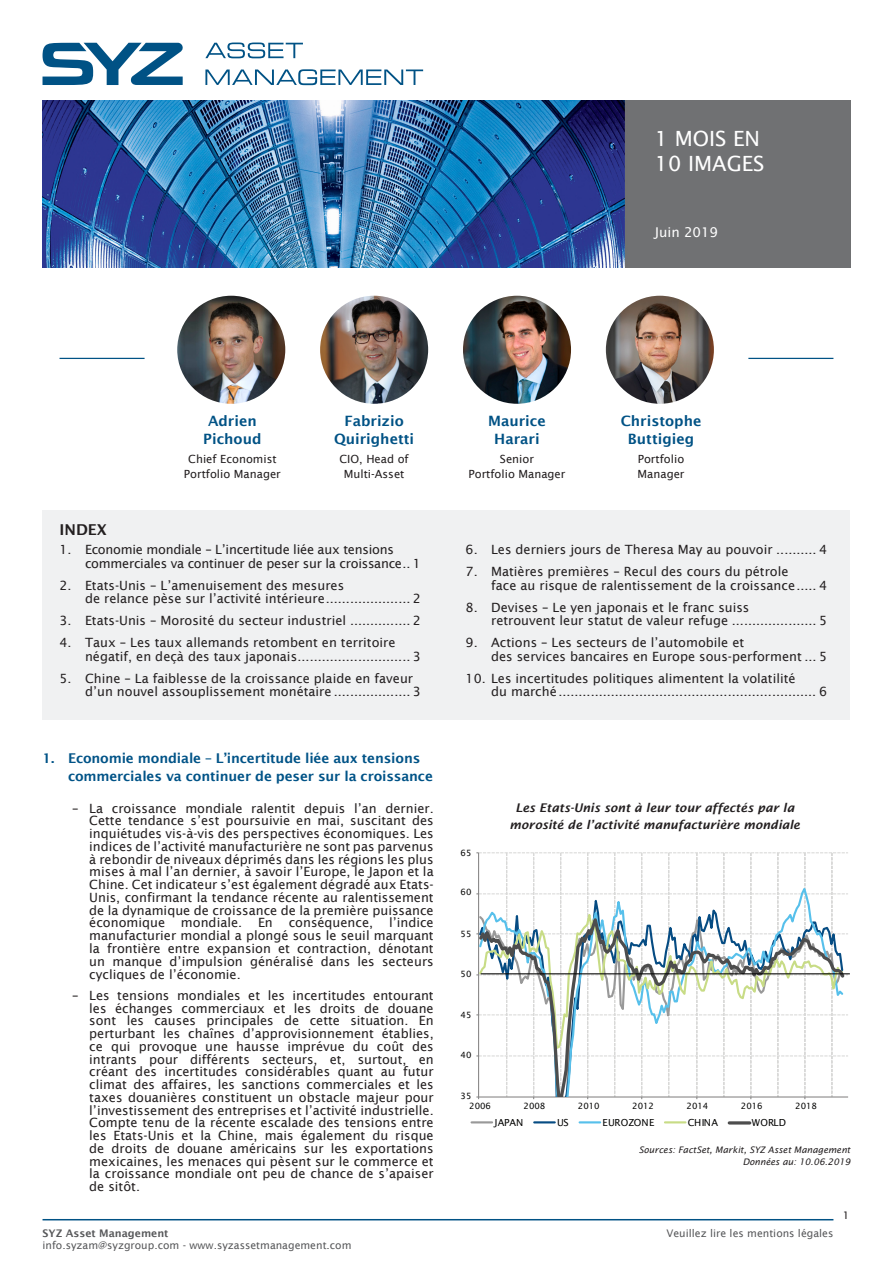
<style>
.page{position:relative;width:893px;height:1263px;background:#fff}
.page>*{position:absolute;margin:0;border:0;box-sizing:border-box;transform-origin:0 0}
.t1{font:21px/25.2px "Lucida Sans";color:#fff}
.t2{font:600 15px "Lucida Sans";color:#231f20}
.t3{font:600 14.25px/18px "Lucida Sans";color:#005285;text-align:center}
.t4{font:600 13.5px/18px "Lucida Sans";letter-spacing:-.01em;color:#005387}
.t5{font:13.5px "Lucida Sans";color:#fff}
.t6{font:12.75px/12.8px "Lucida Sans";color:#231f20}
.t7{font:12.75px/13.5px "Lucida Sans";letter-spacing:-.02em;color:#231f20}
.Graph_TITLES{font:italic 600 12px/16.5px "Lucida Sans";color:#231f20;text-align:center}
.t8{font:11.25px/15px "Lucida Sans";color:#231f20;text-align:center}
.t9{font:10.5px "Lucida Sans";color:#57585a}
.t10{font:600 10.5px "Lucida Sans";color:#57585a}
.t11{font:10.5px "Lucida Sans";color:#231f20}
.t12{font:9.75px "Lucida Sans";color:#050504}
.Source_data{font:italic 9px "Lucida Sans";color:#231f20}
.t13{font:8.7px "Lucida Sans";letter-spacing:-.005em;color:#050504}
</style>
<div class="page">
<svg style="left:205px;top:43px;width:98px;height:15px"></svg>
<svg style="left:205px;top:69px;width:218px;height:16px"></svg>
<svg style="left:43px;top:43px;width:140px;height:42px"></svg>
<img style="left:43px;top:100px;width:807px;height:168px">
<hr style="left:43px;top:1219px;width:790px;height:1px;background:#005285">
<div style="left:43px;top:510px;width:807px;height:210px;background:#f0f1f2"></div>
<svg style="left:476px;top:852px;width:372px;height:247px"></svg>
<svg style="left:478px;top:883px;width:367px;height:21px"></svg>
<svg style="left:478px;top:904px;width:367px;height:4px"></svg>
<svg style="left:478px;top:908px;width:369px;height:188px"></svg>
<hr style="left:472px;top:1121px;width:20px;height:2px;background:#999">
<hr style="left:534px;top:1121px;width:21px;height:2px;background:#064c83">
<hr style="left:580px;top:1121px;width:20px;height:2px;background:#57c0eb">
<hr style="left:665px;top:1121px;width:20px;height:2px;background:#c8dc86">
<hr style="left:729px;top:1121px;width:21px;height:3px;background:#4d4d4d">
<hr style="left:481px;top:973px;width:369px;height:1px;background:#050504">
<hr style="left:748px;top:358px;width:85px;height:1px;background:#005285">
<hr style="left:60px;top:358px;width:85px;height:1px;background:#005285">
<img style="left:177px;top:296px;width:108px;height:108px;border-radius:54px">
<img style="left:606px;top:296px;width:108px;height:108px;border-radius:54px">
<img style="left:463px;top:296px;width:108px;height:108px;border-radius:54px">
<img style="left:320px;top:296px;width:108px;height:108px;border-radius:54px">
<h1 class="t1" style="left:655px;top:126px;width:111px">1 MOIS EN<br>10 IMAGES</h1>
<p class="t5" style="left:655px;top:224px;width:65px">Juin 2019</p>
<p class="t2" style="left:60px;top:521px;width:49px">INDEX</p>
<p class="t3" style="left:203px;top:412px;width:60px">Adrien<br>Pichoud</p>
<p class="t8" style="left:188px;top:451px;width:90px">Chief Economist</p>
<p class="t8" style="left:184px;top:466px;width:98px">Portfolio Manager</p>
<p class="t3" style="left:334px;top:412px;width:82px">Fabrizio<br>Quirighetti</p>
<p class="t8" style="left:339px;top:451px;width:71px">CIO, Head of<br>Multi-Asset</p>
<p class="t7" style="left:85px;top:543px;width:337px;text-indent:-26px">1. Economie mondiale – L’incertitude liée aux tensions commerciales va continuer de peser sur la croissance.. 1</p>
<p class="t6" style="left:85px;top:578px;width:337px;line-height:13.5px;text-indent:-26px">2. Etats-Unis – L’amenuisement des mesures<br>de relance pèse sur l’activité intérieure..................... 2</p>
<p class="t6" style="left:60px;top:614px;width:363px">3. Etats-Unis – Morosité du secteur industriel ............... 2</p>
<p class="t6" style="left:85px;top:636px;width:337px;line-height:13.5px;text-indent:-26px">4. Taux – Les taux allemands retombent en territoire négatif, en deçà des taux japonais............................ 3</p>
<p class="t6" style="left:85px;top:671px;width:337px;line-height:13.5px;text-indent:-26px">5. Chine – La faiblesse de la croissance plaide en faveur d’un nouvel assouplissement monétaire ................... 3</p>
<p class="t4" style="left:68px;top:749px;width:366px;text-indent:-26px">1. Economie mondiale – L’incertitude liée aux tensions commerciales va continuer de peser sur la croissance</p>
<p class="t6" style="left:89px;top:802px;width:346px;text-align:justify;text-indent:-17px">– La croissance mondiale ralentit depuis l’an dernier.<br>Cette tendance s’est poursuivie en mai, suscitant des inquiétudes vis-à-vis des perspectives économiques. Les indices de l’activité manufacturière ne sont pas parvenus à rebondir de niveaux déprimés dans les régions les plus mises à mal l’an dernier, à savoir l’Europe, le Japon et la Chine. Cet indicateur s’est également dégradé aux Etats-Unis, confirmant la tendance récente au ralentissement de la dynamique de croissance de la première puissance économique mondiale. En conséquence, l’indice manufacturier mondial a plongé sous le seuil marquant la frontière entre expansion et contraction, dénotant un manque d’impulsion généralisé dans les secteurs cycliques de l’économie.</p>
<p class="t6" style="left:89px;top:989px;width:346px;text-align:justify;text-indent:-17px">– Les tensions mondiales et les incertitudes entourant les échanges commerciaux et les droits de douane sont les causes principales de cette situation. En perturbant les chaînes d’approvisionnement établies, ce qui provoque une hausse imprévue du coût des intrants pour différents secteurs, et, surtout, en créant des incertitudes considérables quant au futur climat des affaires, les sanctions commerciales et les taxes douanières constituent un obstacle majeur pour l’investissement des entreprises et l’activité industrielle.<br>Compte tenu de la récente escalade des tensions entre les Etats-Unis et la Chine, mais également du risque de droits de douane américains sur les exportations mexicaines, les menaces qui pèsent sur le commerce et la croissance mondiale ont peu de chance de s’apaiser de sitôt.</p>
<p class="t10" style="left:43px;top:1227px;width:128px">SYZ Asset Management</p>
<p class="t9" style="left:43px;top:1239px;width:311px">info.syzam@syzgroup.com - www.syzassetmanagement.com</p>
<p class="t3" style="left:488px;top:412px;width:59px">Maurice<br>Harari</p>
<p class="t8" style="left:500px;top:451px;width:36px">Senior</p>
<p class="t8" style="left:469px;top:466px;width:98px">Portfolio Manager</p>
<p class="t3" style="left:621px;top:412px;width:82px">Christophe<br>Buttigieg</p>
<p class="t8" style="left:638px;top:451px;width:48px">Portfolio</p>
<p class="t8" style="left:638px;top:466px;width:48px">Manager</p>
<p class="t6" style="left:466px;top:543px;width:363px">6. Les derniers jours de Theresa May au pouvoir .......... 4</p>
<p class="t6" style="left:491px;top:565px;width:337px;line-height:13.5px;text-indent:-26px">7. Matières premières – Recul des cours du pétrole<br>face au risque de ralentissement de la croissance..... 4</p>
<p class="t6" style="left:491px;top:600px;width:337px;line-height:13.5px;text-indent:-26px">8. Devises – Le yen japonais et le franc suiss<br>retrouvent leur statut de valeur refuge ..................... 5</p>
<p class="t6" style="left:491px;top:636px;width:337px;line-height:13.5px;text-indent:-26px">9. Actions – Les secteurs de l’automobile et<br>des services bancaires en Europe sous-performent ... 5</p>
<p class="t6" style="left:491px;top:671px;width:337px;line-height:13.5px;text-indent:-26px">10. Les incertitudes politiques alimentent la volatilité<br>du marché................................................................ 6</p>
<p class="t13" style="left:461px;top:847px;width:12px">65</p>
<p class="t13" style="left:461px;top:887px;width:12px">60</p>
<p class="t13" style="left:461px;top:928px;width:12px">55</p>
<p class="t13" style="left:461px;top:968px;width:12px">50</p>
<p class="t13" style="left:461px;top:1009px;width:12px">45</p>
<p class="t13" style="left:461px;top:1049px;width:12px">40</p>
<p class="t13" style="left:461px;top:1090px;width:12px">35</p>
<p class="Graph_TITLES" style="left:510px;top:799px;width:292px">Les Etats-Unis sont à leur tour affectés par la morosité de l’activité manufacturière mondiale</p>
<p class="t13" style="left:469px;top:1101px;width:23px">2006</p>
<p class="t13" style="left:524px;top:1101px;width:23px">2008</p>
<p class="t13" style="left:578px;top:1101px;width:23px">2010</p>
<p class="t13" style="left:632px;top:1101px;width:23px">2012</p>
<p class="t13" style="left:687px;top:1101px;width:23px">2014</p>
<p class="t13" style="left:741px;top:1101px;width:23px">2016</p>
<p class="t13" style="left:795px;top:1101px;width:23px">2018</p>
<p class="t12" style="left:494px;top:1116px;width:30px">JAPAN</p>
<p class="t12" style="left:557px;top:1116px;width:13px">US</p>
<p class="t12" style="left:603px;top:1116px;width:53px">EUROZONE</p>
<p class="t12" style="left:688px;top:1116px;width:32px">CHINA</p>
<p class="t12" style="left:752px;top:1116px;width:36px">WORLD</p>
<p class="Source_data" style="left:639px;top:1145px;width:213px">Sources: FactSet, Markit, SYZ Asset Management</p>
<p class="Source_data" style="left:743px;top:1157px;width:109px">Données au: 10.06.2019</p>
<p class="t9" style="left:667px;top:1227px;width:168px">Veuillez lire les mentions légales</p>
<p class="t11" style="left:843px;top:1209px;width:8px">1</p>
</div>
